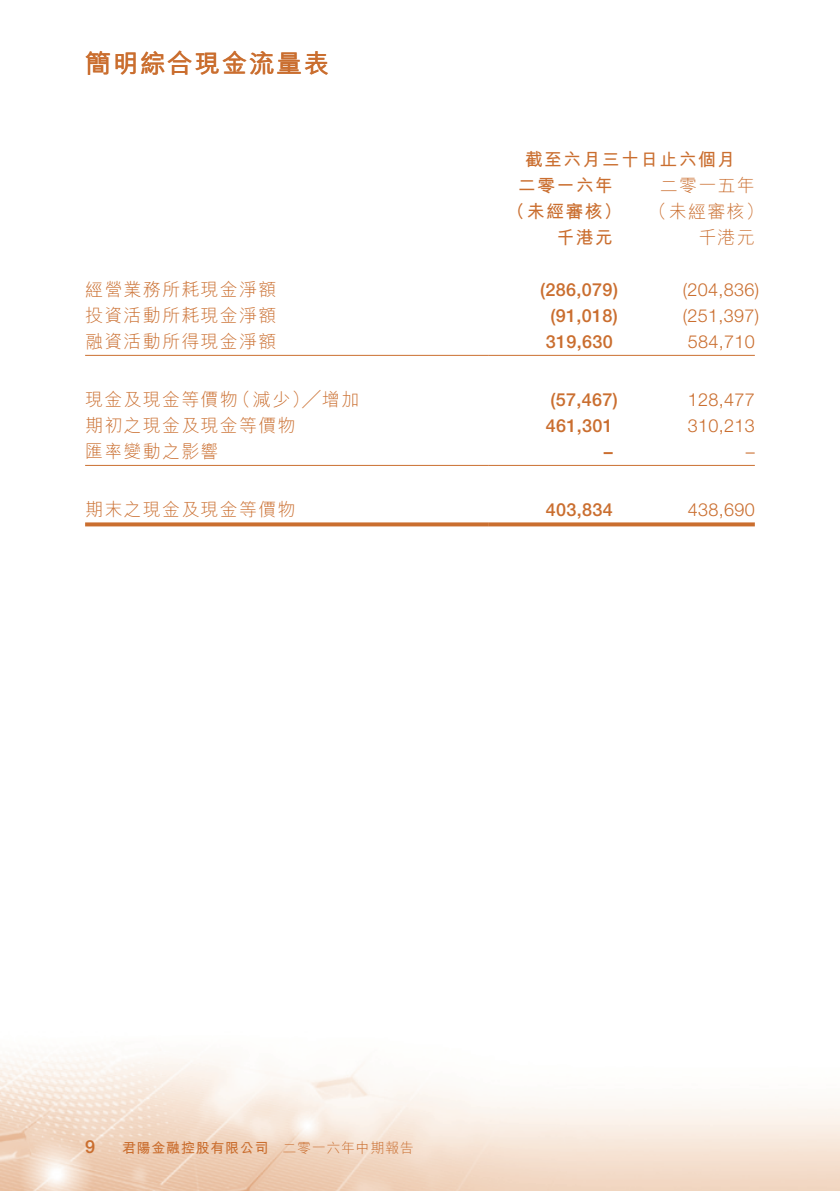
<style>
.page{position:relative;width:840px;height:1191px;background:#fff}
.page>*{position:absolute;margin:0;border:0;box-sizing:border-box;transform-origin:0 0}
.t1{font:700 26px "M Hei HK";letter-spacing:.05em;color:#ca6e2f}
.Body_Text{font:300 18px "M Hei HK";letter-spacing:.07em;color:#ca6e2f}
.Body_Text-2{font:500 18px "Helvetica Neue LT Std";letter-spacing:.02em;color:#ca6e2f}
.Body_Text-3{font:300 18px "Helvetica Neue LT Std";letter-spacing:.02em;color:#ca6e2f}
.Body_Text-4{font:700 18px "M Hei HK";letter-spacing:.07em;color:#ca6e2f}
.t2{font:700 14px "M Hei HK";letter-spacing:.05em;color:#ca6e2f}
.t3{font:300 14px "M Hei HK";letter-spacing:.05em;color:#ca6e2f}
.s1{font-family:"M Hei HKS"}
</style>
<div class="page">
<img style="left:0;top:1049px;width:839px;height:142px">
<hr style="left:85px;top:355px;width:403px;height:1px;background:#ca6e2f">
<hr style="left:488px;top:355px;width:141px;height:1px;background:#ca6e2f">
<hr style="left:629px;top:355px;width:125px;height:1px;background:#ca6e2f">
<hr style="left:85px;top:465px;width:403px;height:1px;background:#ca6e2f">
<hr style="left:488px;top:465px;width:141px;height:1px;background:#ca6e2f">
<hr style="left:629px;top:465px;width:125px;height:1px;background:#ca6e2f">
<svg style="left:85px;top:522px;width:403px;height:4px;background:#cf7d45"></svg>
<svg style="left:488px;top:522px;width:141px;height:4px"></svg>
<svg style="left:629px;top:522px;width:125px;height:4px"></svg>
<p class="t1" style="left:85px;top:44px;width:245px">簡明綜合現金流量表</p>
<p class="Body_Text-4" style="left:524px;top:146px;width:212px">截至六月三十日止六個月</p>
<p class="Body_Text" style="left:659px;top:176px;width:96px">二零一五年</p>
<p class="Body_Text-4" style="left:517px;top:172px;width:96px">二零一六年</p>
<p class="Body_Text-4" style="left:506px;top:198px;width:117px">（未經審核）</p>
<p class="Body_Text" style="left:648px;top:202px;width:117px">（未經審核(</p>
<p class="Body_Text-4" style="left:556px;top:224px;width:58px">千港元</p>
<p class="Body_Text" style="left:698px;top:228px;width:58px">千港元</p>
<p class="Body_Text" style="left:85px;top:280px;width:193px">經營業務所耗現金淨額</p>
<p class="Body_Text-2" style="left:540px;top:278px;width:79px">)286,079(</p>
<p class="Body_Text-3" style="left:682px;top:278px;width:78px">)204,836(</p>
<p class="Body_Text" style="left:85px;top:306px;width:193px">投資活動所耗現金淨額</p>
<p class="Body_Text-2" style="left:550px;top:304px;width:69px">)91,018(</p>
<p class="Body_Text-3" style="left:682px;top:304px;width:78px">)251,397(</p>
<p class="Body_Text" style="left:85px;top:332px;width:193px"><span class="s1">融</span>資活動所得現金淨額</p>
<p class="Body_Text-2" style="left:545px;top:330px;width:68px">319,630</p>
<p class="Body_Text-3" style="left:687px;top:330px;width:68px">584,710</p>
<p class="Body_Text" style="left:233px;top:390px;width:128px">（減少）╱增加</p>
<p class="Body_Text" style="left:85px;top:390px;width:154px">現金及現金等價物</p>
<p class="Body_Text-2" style="left:550px;top:388px;width:69px">)57,467(</p>
<p class="Body_Text-3" style="left:687px;top:388px;width:68px">128,477</p>
<p class="Body_Text" style="left:85px;top:416px;width:212px">期初之現金及現金等價物</p>
<p class="Body_Text-2" style="left:545px;top:414px;width:68px">461,301</p>
<p class="Body_Text-3" style="left:687px;top:414px;width:68px">310,213</p>
<p class="Body_Text" style="left:85px;top:442px;width:135px">匯率變動之影響</p>
<p class="Body_Text-2" style="left:603px;top:440px;width:10px">–</p>
<p class="Body_Text-3" style="left:745px;top:440px;width:10px">–</p>
<p class="Body_Text" style="left:85px;top:500px;width:212px">期末之現金及現金等價物</p>
<p class="Body_Text-2" style="left:545px;top:498px;width:68px">403,834</p>
<p class="Body_Text-3" style="left:687px;top:498px;width:68px">438,690</p>
<p class="Body_Text-2" style="left:85px;top:1136px;width:12px">9</p>
<p class="t2" style="left:122px;top:1138px;width:148px">君陽金<span class="s1">融</span>控股有限公司</p>
<p class="t3" style="left:282px;top:1141px;width:133px">二零一六年中期報告</p>
</div>
